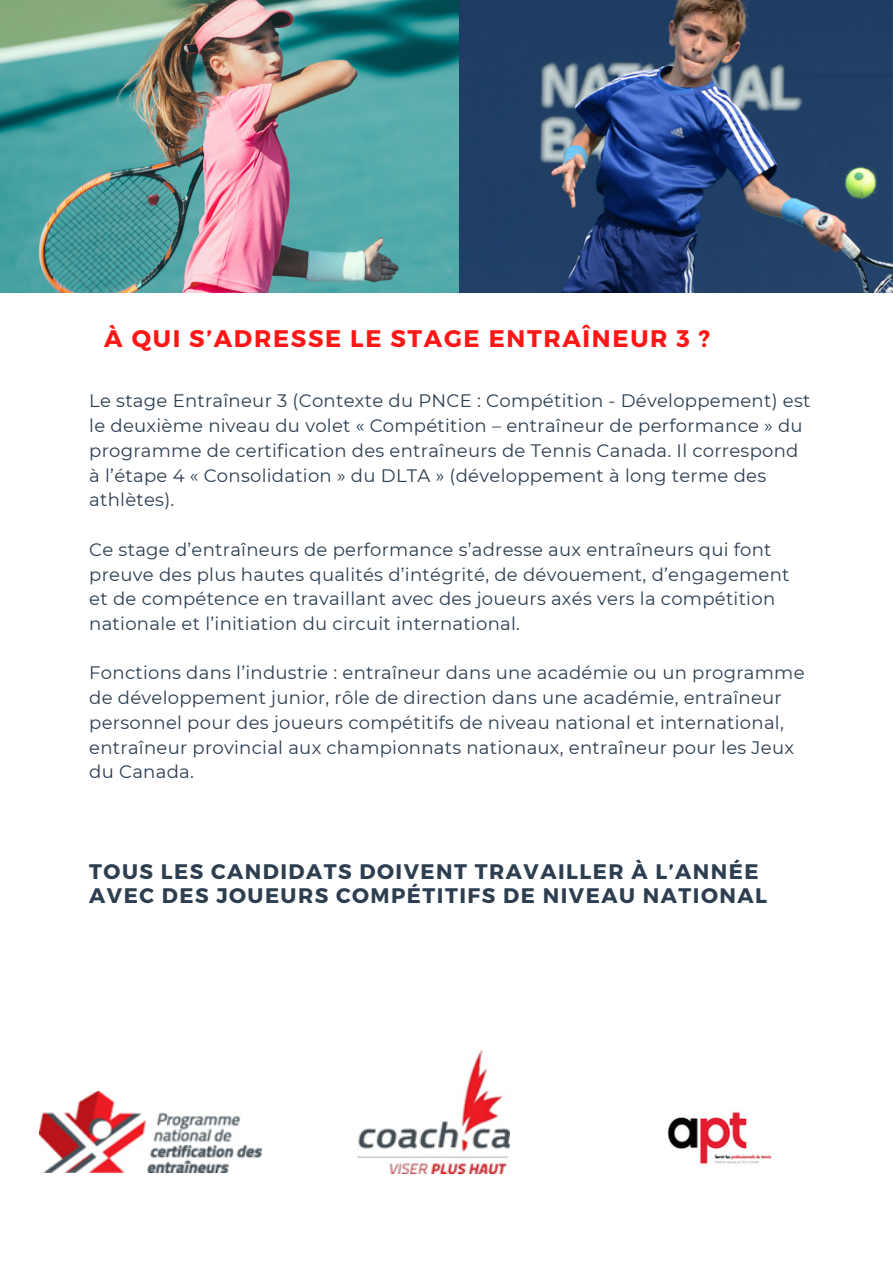
<style>
.page{position:relative;width:893px;height:1264px;background:#fff}
.page>*{position:absolute;margin:0;border:0;box-sizing:border-box;transform-origin:0 0}
.t1{font:700 24px "Montserrat";letter-spacing:.07em;color:#ff1616}
.t2{font:700 21px/24.8px "Montserrat";letter-spacing:.07em;color:#2c3e50}
.t3{font:18px/24.8px "Montserrat";letter-spacing:.015em;color:#2c3e50}
</style>
<div class="page">
<img style="left:459px;top:0;width:433px;height:292px">
<img style="left:0;top:0;width:459px;height:292px">
<img style="left:40px;top:1091px;width:221px;height:81px">
<img style="left:357px;top:1049px;width:152px;height:124px">
<img style="left:668px;top:1111px;width:104px;height:54px">
<h1 class="t1" style="left:104px;top:322px;width:607px">À QUI S’ADRESSE LE STAGE ENTRAÎNEUR 3 ?</h1>
<p class="t3" style="left:89px;top:388px;width:722px">Le stage Entraîneur 3 (Contexte du PNCE : Compétition - Développement) est le deuxième niveau du volet « Compétition – entraîneur de performance » du programme de certification des entraîneurs de Tennis Canada. Il correspond à l’étape 4 « Consolidation » du DLTA » (développement à long terme des athlètes).</p>
<p class="t3" style="left:89px;top:537px;width:701px">Ce stage d’entraîneurs de performance s’adresse aux entraîneurs qui font preuve des plus hautes qualités d’intégrité, de dévouement, d’engagement et de compétence en travaillant avec des joueurs axés vers la compétition nationale et l’initiation du circuit international.</p>
<p class="t3" style="left:89px;top:660px;width:716px">Fonctions dans l’industrie : entraîneur dans une académie ou un programme de développement junior, rôle de direction dans une académie, entraîneur personnel pour des joueurs compétitifs de niveau national et international, entraîneur provincial aux championnats nationaux, entraîneur pour les Jeux du Canada.</p>
<p class="t2" style="left:89px;top:857px;width:679px">TOUS LES CANDIDATS DOIVENT TRAVAILLER À L’ANNÉE<br>AVEC DES JOUEURS COMPÉTITIFS DE NIVEAU NATIONAL</p>
</div>
